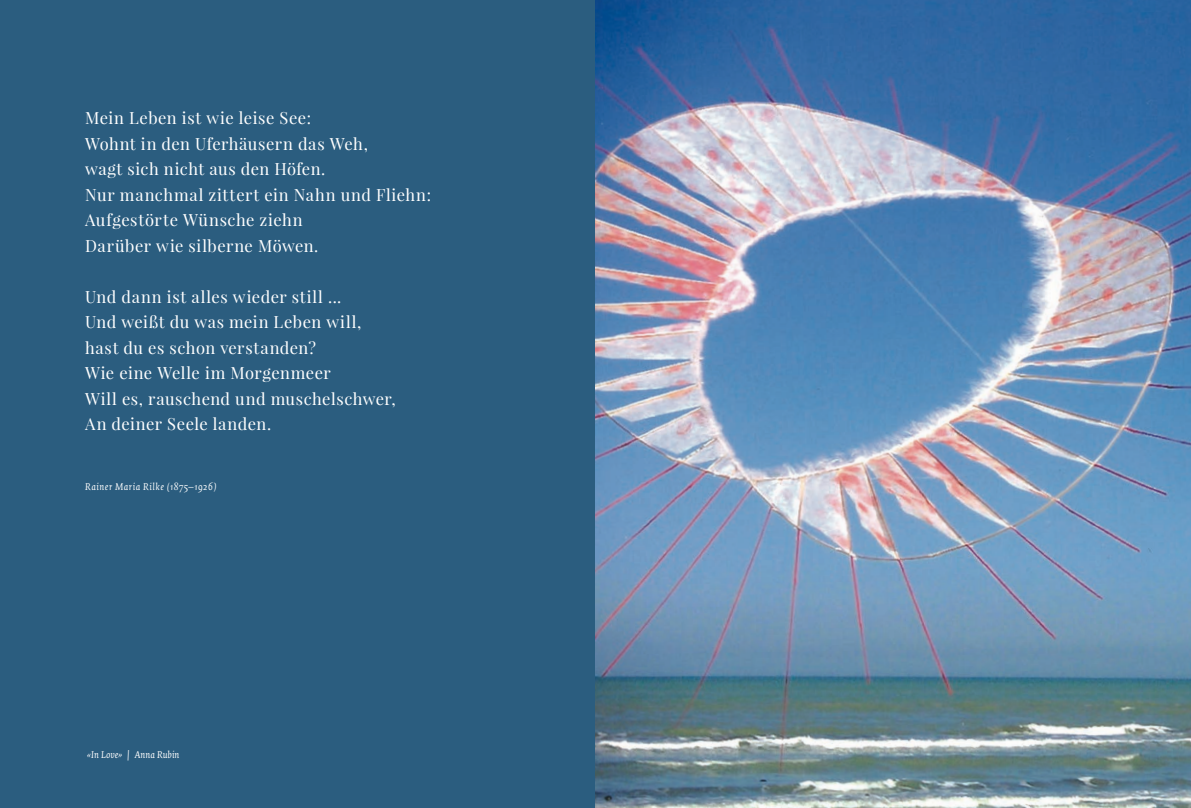
<style>
.page{position:relative;width:1191px;height:808px;background:#fff}
.page>*{position:absolute;margin:0;border:0;box-sizing:border-box;transform-origin:0 0}
.t1{font:16.5px/25.5px "Playfair Display";letter-spacing:.03em;color:#fff}
.t2{font:italic 10.5px "Quadraat Pro";letter-spacing:.04em;color:#fff}
.t3{font:italic 10.5px "Quadraat Pro";letter-spacing:-.01em;color:#fff}
</style>
<div class="page">
<div style="left:0;top:0;width:595px;height:808px;background:#2b5d7f"></div>
<img style="left:595px;top:0;width:596px;height:808px">
<p class="t1" style="left:85px;top:105px;width:348px">Mein Leben ist wie leise See:<br>Wohnt in den Uferhäusern das Weh,<br>wagt sich nicht aus den Höfen.<br>Nur manchmal zittert ein Nahn und Fliehn:<br>Aufgestörte Wünsche ziehn<br>Darüber wie silberne Möwen.</p>
<p class="t1" style="left:85px;top:283px;width:312px">Und dann ist alles wieder still ...<br>Und weißt du was mein Leben will, hast du es schon verstanden?<br>Wie eine Welle im Morgenmeer<br>Will es, rauschend und muschelschwer,<br>An deiner Seele landen.</p>
<p class="t2" style="left:85px;top:480px;width:133px">Rainer Maria Rilke (1875–1926)</p>
<p class="t3" style="left:87px;top:747px;width:94px">«In Love» | Anna Rubin</p>
</div>
